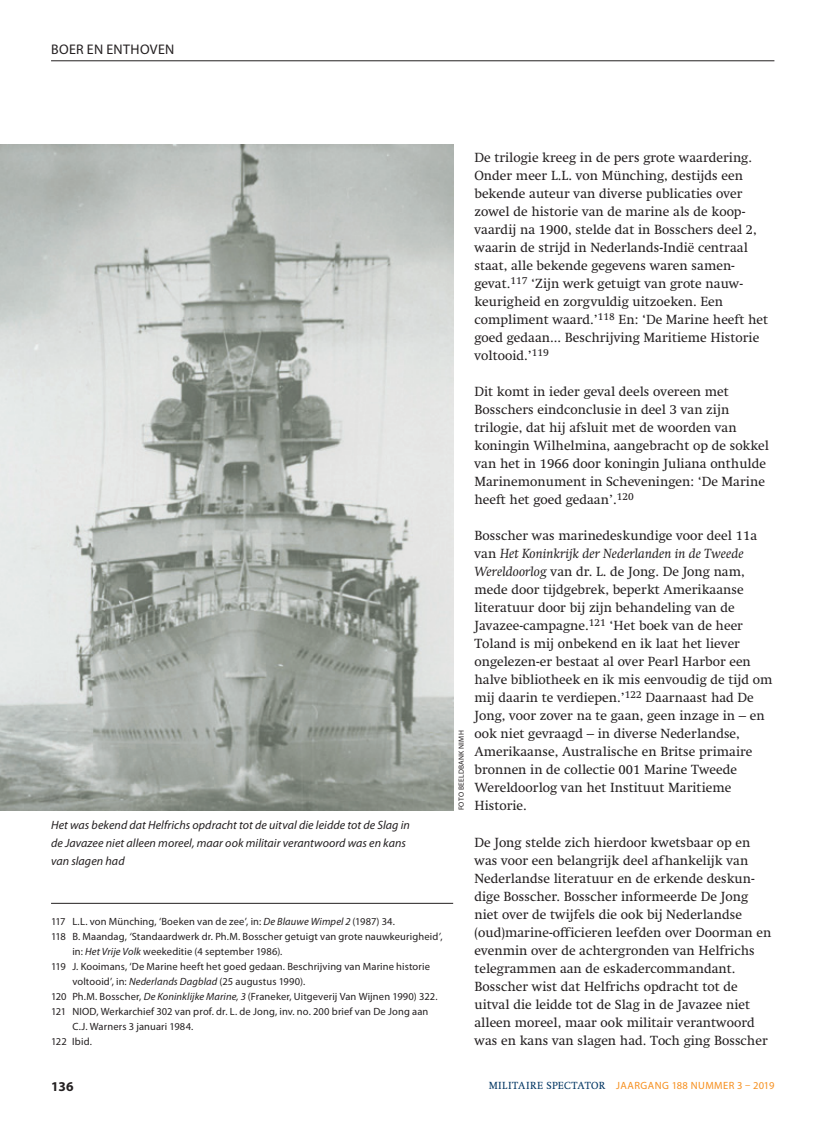
<style>
.page{position:relative;width:817px;height:1136px;background:#fff}
.page>*{position:absolute;margin:0;border:0;box-sizing:border-box;transform-origin:0 0}
.t1{font:13.95px "Myriad Pro";color:#231f20}
.t2{font:13.5px/18px "Swift LT Std";color:#231f20}
.t3{font:700 13.5px "Myriad Pro";color:#231f20}
.t4{font:italic 12px/18px "Myriad Pro";letter-spacing:.005em;color:#231f20}
.t5{font:10.5px "Myriad Pro";letter-spacing:.015em;color:#231f20}
.t6{font:10.5px "Myriad Pro";letter-spacing:.045em;color:#f68f1e}
.t7{font:7.5px "Myriad Pro";letter-spacing:.035em;color:#231f20}
.s1{font-style:italic}
.s2{font-family:"Swift LT Std";color:#003562}
</style>
<div class="page">
<hr style="left:51px;top:60px;width:723px;height:1px;background:#231f20">
<hr style="left:51px;top:902px;width:402px;height:1px;background:#231f20">
<img style="left:0;top:144px;width:453px;height:666px">
<p class="t1" style="left:51px;top:41px;width:17px">Boer</p>
<p class="t1" style="left:87px;top:41px;width:36px">en Enthoven</p>
<p class="t4" style="left:51px;top:815px;width:360px">Het was bekend dat Helfrichs opdracht tot de uitval die leidde tot de Slag in de Javazee niet alleen moreel, maar ook militair verantwoord was en kans van slagen had</p>
<p class="t5" style="left:51px;top:914px;width:345px">117 L.L. von Münching, ‘Boeken van de zee’, in: <span class="s1">De Blauwe Wimpel 2</span> (1987) 34.</p>
<p class="t5" style="left:51px;top:929px;width:393px">118 B. Maandag, <span class="s1">‘</span>Standaardwerk dr. Ph.M. Bosscher getuigt van grote nauwkeurigheid<span class="s1">’</span>,</p>
<p class="t5" style="left:72px;top:944px;width:211px">in: <span class="s1">Het Vrije Volk</span> weekeditie (4 september 1986).</p>
<p class="t5" style="left:51px;top:959px;width:380px">119 J. Kooimans, ‘De Marine heeft het goed gedaan. Beschrijving van Marine historie</p>
<p class="t5" style="left:72px;top:974px;width:234px">voltooid’, in: <span class="s1">Nederlands Dagblad</span> (25 augustus 1990).</p>
<p class="t5" style="left:51px;top:989px;width:388px">120 Ph.M. Bosscher, <span class="s1">De Koninklijke Marine, 3</span> (Franeker, Uitgeverij Van Wijnen 1990) 322.</p>
<p class="t5" style="left:51px;top:1004px;width:378px">121 NIOD, Werkarchief 302 van prof. dr. L. de Jong, inv. no. 200 brief van De Jong aan</p>
<p class="t5" style="left:72px;top:1019px;width:122px">C.J. Warners 3 januari 1984.</p>
<p class="t5" style="left:51px;top:1034px;width:42px">122 Ibid.</p>
<p class="t7" style="left:456px;top:810px;width:81px;rotate:-90deg">FOTO BEELDBANK NIMH</p>
<p class="t2" style="left:474px;top:149px;width:295px">De trilogie kreeg in de pers grote waardering.<br>Onder meer L.L. von Münching, destijds een bekende auteur van diverse publicaties over zowel de historie van de marine als de koop&shy;vaardij na 1900, stelde dat in Bosschers deel 2, waarin de strijd in Nederlands-Indië centraal staat, alle bekende gegevens waren samen&shy;gevat.<sup>117</sup> ‘Zijn werk getuigt van grote nauw&shy;keurigheid en zorgvuldig uitzoeken. Een compliment waard.’<sup>118</sup> En: ‘De Marine heeft het goed gedaan... Beschrijving Maritieme Historie voltooid.’<sup>119</sup></p>
<p class="t2" style="left:474px;top:383px;width:296px">Dit komt in ieder geval deels overeen met Bosschers eindconclusie in deel 3 van zijn trilogie, dat hij afsluit met de woorden van koningin Wilhelmina, aangebracht op de sokkel van het in 1966 door koningin Juliana onthulde Marinemonument in Scheveningen: ‘De Marine heeft het goed gedaan’.<sup>120</sup></p>
<p class="t2" style="left:474px;top:527px;width:299px">Bosscher was marinedeskundige voor deel 11a van <span class="s1">Het Koninkrijk der Nederlanden in de Tweede Wereldoorlog</span> van dr. L. de Jong. De Jong nam, mede door tijdgebrek, beperkt Amerikaanse literatuur door bij zijn behandeling van de Javazee-campagne.<sup>121</sup> ‘Het boek van de heer Toland is mij onbekend en ik laat het liever ongelezen-er bestaat al over Pearl Harbor een halve bibliotheek en ik mis eenvoudig de tijd om mij daarin te verdiepen.’<sup>122</sup> Daarnaast had De Jong, voor zover na te gaan, geen inzage in – en ook niet gevraagd – in diverse Nederlandse, Amerikaanse, Australische en Britse primaire bronnen in de collectie 001 Marine Tweede Wereldoorlog van het Instituut Maritieme Historie.</p>
<p class="t2" style="left:474px;top:833px;width:298px">De Jong stelde zich hierdoor kwetsbaar op en was voor een belangrijk deel afhankelijk van Nederlandse literatuur en de erkende deskun&shy;dige Bosscher. Bosscher informeerde De Jong niet over de twijfels die ook bij Nederlandse (oud)marine-officieren leefden over Doorman en evenmin over de achtergronden van Helfrichs telegrammen aan de eskadercommandant.<br>Bosscher wist dat Helfrichs opdracht tot de uitval die leidde tot de Slag in de Javazee niet alleen moreel, maar ook militair verantwoord was en kans van slagen had. Toch ging Bosscher</p>
<p class="t3" style="left:51px;top:1077px;width:24px">136</p>
<p class="t6" style="left:488px;top:1078px;width:287px"><span class="s2">MILITAIRE SPECTATOR</span> JAARGANG 188 NUMMER 3 – 2019</p>
</div>
